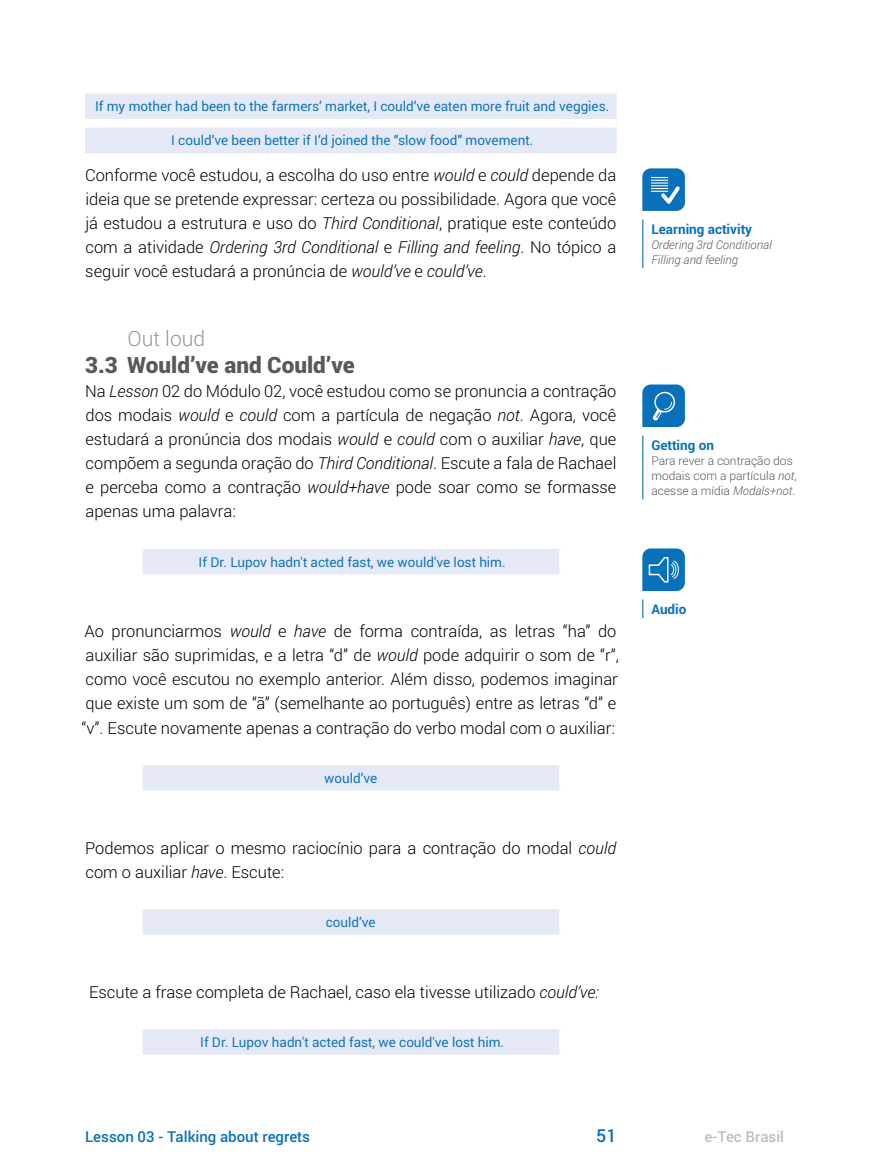
<style>
.page{position:relative;width:872px;height:1170px;background:#fff}
.page>*{position:absolute;margin:0;border:0;box-sizing:border-box;transform-origin:0 0}
.t1{font:900 22.5px "Roboto";color:#58595b}
.t2{font:300 21px "Roboto";color:#939598}
.t3{font:500 18px "Roboto";color:#0971ba}
.t4{font:300 16.5px/24px "Roboto";color:#000;text-align:justify}
.t5{font:500 15px "Roboto";color:#0971ba}
.t6{font:500 15px "Roboto";color:#bcbec0}
.t7{font:13.5px "Roboto";color:#0971ba}
.t8{font:700 13.5px "Roboto";color:#0971ba}
.t9{font:300 12px/15px "Roboto";color:#58595b}
.t10{font:italic 300 12px/15px "Roboto";color:#58595b}
.s1{font-style:italic}
</style>
<div class="page">
<div style="left:85px;top:94px;width:532px;height:59px;background:#e4e9f5"></div>
<div style="left:85px;top:119px;width:532px;height:9px;background:#fff"></div>
<div style="left:138px;top:544px;width:425px;height:34px;background:#e4e9f5"></div>
<div style="left:134px;top:540px;width:434px;height:9px;background:#fff"></div>
<div style="left:134px;top:549px;width:8px;height:25px;background:#fff"></div>
<div style="left:559px;top:549px;width:9px;height:25px;background:#fff"></div>
<div style="left:134px;top:574px;width:434px;height:9px;background:#fff"></div>
<div style="left:138px;top:760px;width:425px;height:34px;background:#e4e9f5"></div>
<div style="left:134px;top:756px;width:434px;height:9px;background:#fff"></div>
<div style="left:134px;top:765px;width:8px;height:25px;background:#fff"></div>
<div style="left:559px;top:765px;width:9px;height:25px;background:#fff"></div>
<div style="left:134px;top:790px;width:434px;height:9px;background:#fff"></div>
<div style="left:138px;top:904px;width:425px;height:34px;background:#e4e9f5"></div>
<div style="left:134px;top:900px;width:434px;height:9px;background:#fff"></div>
<div style="left:134px;top:909px;width:8px;height:25px;background:#fff"></div>
<div style="left:559px;top:909px;width:9px;height:25px;background:#fff"></div>
<div style="left:134px;top:934px;width:434px;height:9px;background:#fff"></div>
<div style="left:138px;top:1024px;width:425px;height:34px;background:#e4e9f5"></div>
<div style="left:134px;top:1020px;width:434px;height:9px;background:#fff"></div>
<div style="left:134px;top:1029px;width:8px;height:25px;background:#fff"></div>
<div style="left:559px;top:1029px;width:9px;height:25px;background:#fff"></div>
<div style="left:134px;top:1054px;width:434px;height:9px;background:#fff"></div>
<hr style="left:642px;top:219px;width:1px;height:49px;background:#0971ba">
<svg style="left:642px;top:168px;width:43px;height:43px;background:#3188c5"></svg>
<hr style="left:642px;top:435px;width:1px;height:64px;background:#0971ba">
<svg style="left:642px;top:384px;width:43px;height:43px;background:#2782c2"></svg>
<svg style="left:642px;top:599px;width:1px;height:19px"></svg>
<svg style="left:642px;top:548px;width:43px;height:43px;background:#2a84c3"></svg>
<p class="t7" style="left:95px;top:97px;width:516px">If my mother had been to the farmers’ market, I could’ve eaten more fruit and veggies.</p>
<p class="t7" style="left:171px;top:131px;width:363px">I could’ve been better if I’d joined the “slow food” movement.</p>
<p class="t4" style="left:85px;top:163px;width:533px">Conforme você estudou, a escolha do uso entre <span class="s1">would</span> e <span class="s1">could</span> depende da ideia que se pretende expressar: certeza ou possibilidade. Agora que você já estudou a estrutura e uso do <span class="s1">Third Conditional</span>, pratique este conteúdo com a atividade <span class="s1">Ordering 3rd Conditional</span> e <span class="s1">Filling and feeling</span>. No tópico a seguir você estudará a pronúncia de <span class="s1">would’ve</span> e <span class="s1">could’ve</span>.</p>
<p class="t2" style="left:127px;top:324px;width:79px">Out loud</p>
<h1 class="t1" style="left:85px;top:349px;width:271px">3.3 Would’ve and Could’ve</h1>
<p class="t4" style="left:85px;top:379px;width:533px">Na <span class="s1">Lesson</span> 02 do Módulo 02, você estudou como se pronuncia a contração dos modais <span class="s1">would</span> e <span class="s1">could</span> com a partícula de negação <span class="s1">not</span>. Agora, você estudará a pronúncia dos modais <span class="s1">would</span> e <span class="s1">could</span> com o auxiliar <span class="s1">have</span>, que compõem a segunda oração do <span class="s1">Third Conditional</span>. Escute a fala de Rachael e perceba como a contração <span class="s1">would+have</span> pode soar como se formasse apenas uma palavra:</p>
<p class="t7" style="left:199px;top:552px;width:308px">If Dr. Lupov hadn't acted fast, we would've lost him.</p>
<p class="t4" style="left:81px;top:619px;width:539px;text-align:left">Ao pronunciarmos <span class="s1">would</span> e <span class="s1">have</span> de forma contraída, as letras “ha” do auxiliar são suprimidas, e a letra “d” de <span class="s1">would</span> pode adquirir o som de “r”, como você escutou no exemplo anterior. Além disso, podemos imaginar que existe um som de “ã” (semelhante ao português) entre as letras “d” e “v”. Escute novamente apenas a contração do verbo modal com o auxiliar:</p>
<p class="t7" style="left:324px;top:768px;width:54px">would’ve</p>
<p class="t4" style="left:85px;top:835px;width:532px">Podemos aplicar o mesmo raciocínio para a contração do modal <span class="s1">could </span>com o auxiliar <span class="s1">have</span>. Escute:</p>
<p class="t7" style="left:326px;top:912px;width:51px">could’ve</p>
<p class="t4" style="left:89px;top:979px;width:511px">Escute a frase completa de Rachael, caso ela tivesse utilizado <span class="s1">could’ve:</span></p>
<p class="t7" style="left:200px;top:1032px;width:305px">If Dr. Lupov hadn't acted fast, we could've lost him.</p>
<p class="t8" style="left:651px;top:220px;width:102px">Learning activity</p>
<p class="t10" style="left:651px;top:237px;width:122px">Ordering 3rd Conditional<br>Filling and feeling</p>
<p class="t8" style="left:651px;top:436px;width:64px">Getting on</p>
<p class="t9" style="left:651px;top:453px;width:147px">Para rever a contração dos modais com a partícula <span class="s1">not</span>, acesse a mídia <span class="s1">Modals+not</span>.</p>
<p class="t8" style="left:651px;top:599px;width:37px">Audio</p>
<p class="t5" style="left:85px;top:1125px;width:226px">Lesson 03 - Talking about regrets</p>
<p class="t3" style="left:596px;top:1122px;width:22px">51</p>
<p class="t6" style="left:704px;top:1125px;width:81px">e-Tec Brasil</p>
</div>
